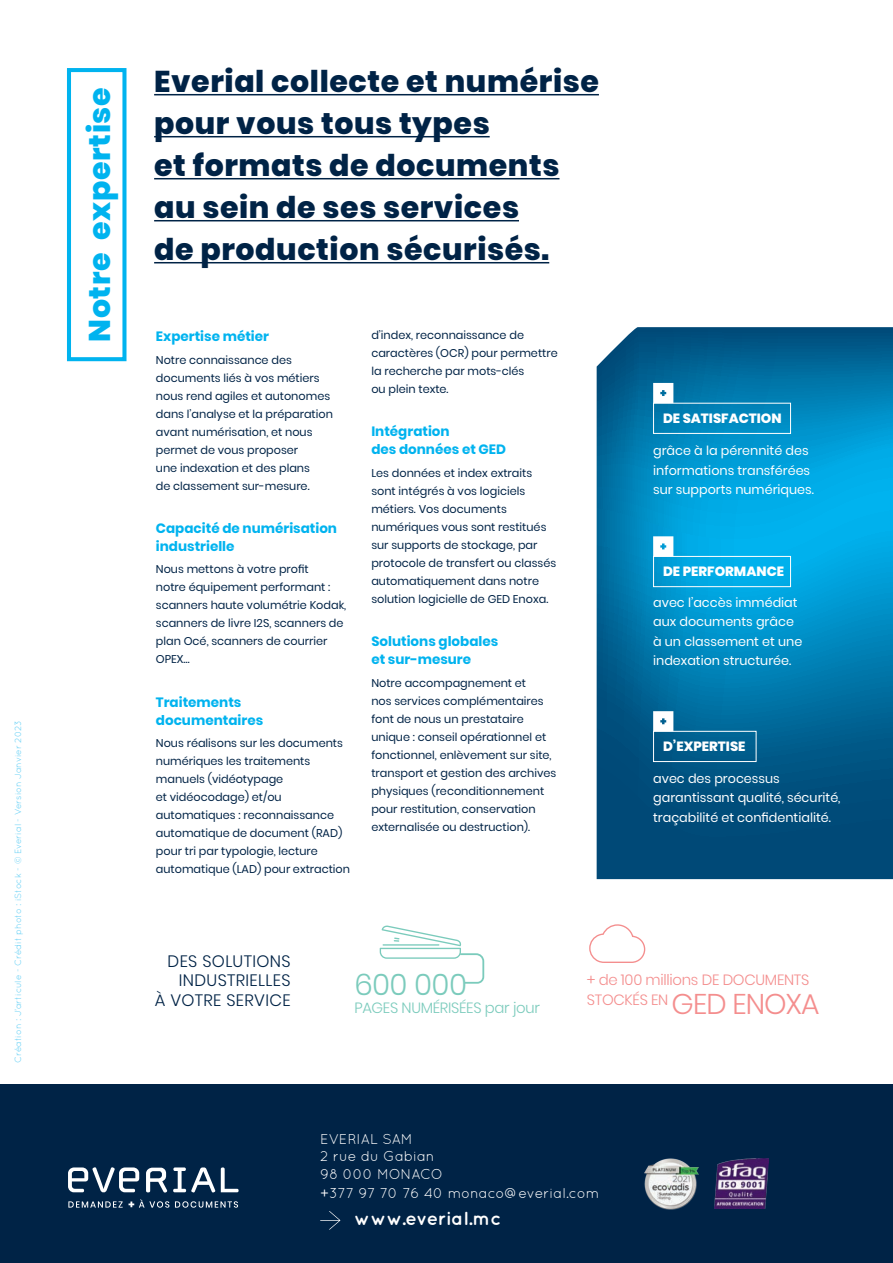
<style>
.page{position:relative;width:893px;height:1263px;background:#fff}
.page>*{position:absolute;margin:0;border:0;box-sizing:border-box;transform-origin:0 0}
.t1{font:800 30px/42px "Poppins";letter-spacing:.02em;color:#002346}
.t2{font:800 30px "Poppins";letter-spacing:.02em;color:#00b3ef}
.t3{font:300 29.7px "Poppins";letter-spacing:-.02em;color:#7bcbbc}
.t4{font:700 18.9px "Quicksand";letter-spacing:-.01em;color:#fff}
.t5{font:300 16.5px/19.5px "Poppins";letter-spacing:.02em;color:#002346;text-align:right}
.t6{font:300 14.85px/20px "Poppins";letter-spacing:-.02em;color:#f48e8e}
.t7{font:300 14.85px "Poppins";letter-spacing:-.02em;color:#7bcbbc}
.t8{font:14.25px/17.5px "Quicksand";color:#fff}
.t9{font:700 13.5px/18px "Poppins";color:#00b3ef}
.t10{font:800 13.35px "Poppins";color:#fff}
.t11{font:12.75px/19.5px "Poppins";color:#fff}
.t12{font:11.25px/18px "Poppins";color:#002346}
.t13{font:9px "Quicksand";color:#5accf5}
.s1{font-size:28.5px}
</style>
<div class="page">
<hr style="left:154px;top:94px;width:445px;height:1px;background:#002346">
<hr style="left:154px;top:136px;width:336px;height:1px;background:#002346">
<hr style="left:154px;top:178px;width:405px;height:1px;background:#002346">
<hr style="left:154px;top:220px;width:365px;height:1px;background:#002346">
<hr style="left:154px;top:262px;width:395px;height:1px;background:#002346">
<div style="left:0;top:1085px;width:893px;height:178px;background:#002346"></div>
<svg style="left:320px;top:1211px;width:20px;height:18px"></svg>
<svg style="left:68px;top:1167px;width:71px;height:25px"></svg>
<svg style="left:173px;top:1167px;width:42px;height:25px"></svg>
<svg style="left:221px;top:1167px;width:18px;height:25px"></svg>
<svg style="left:146px;top:1168px;width:21px;height:25px"></svg>
<svg style="left:68px;top:1201px;width:55px;height:6px"></svg>
<svg style="left:129px;top:1199px;width:40px;height:9px"></svg>
<svg style="left:175px;top:1201px;width:63px;height:7px"></svg>
<img style="left:714px;top:1159px;width:54px;height:50px">
<img style="left:645px;top:1158px;width:54px;height:52px">
<svg style="left:380px;top:925px;width:105px;height:59px"></svg>
<svg style="left:589px;top:924px;width:57px;height:39px"></svg>
<svg style="left:597px;top:327px;width:296px;height:552px;background:#0177aa"></svg>
<div style="left:653px;top:556px;width:138px;height:31px;border:1px solid #fff"></div>
<svg style="left:653px;top:536px;width:20px;height:21px"></svg>
<div style="left:653px;top:731px;width:103px;height:31px;border:1px solid #fff"></div>
<svg style="left:653px;top:711px;width:20px;height:20px"></svg>
<div style="left:653px;top:403px;width:138px;height:31px;border:1px solid #fff"></div>
<svg style="left:653px;top:383px;width:20px;height:20px"></svg>
<div style="left:67px;top:68px;width:59px;height:293px;border:4px solid #00b3ef"></div>
<p class="t13" style="left:13px;top:1063px;width:344px;rotate:-90deg">Création : J’articule - Crédit photo : iStock - © Everial - Version Janvier 2023</p>
<p class="t2" style="left:82px;top:342px;width:256px;rotate:-90deg">Notre expertise</p>
<p class="t1" style="left:154px;top:61px;width:446px">Everial collecte et numérise pour vous tous types<br>et formats de documents au sein de ses services<br>de production sécurisés.</p>
<p class="t9" style="left:156px;top:328px;width:115px">Expertise métier</p>
<p class="t12" style="left:156px;top:351px;width:179px">Notre connaissance des documents liés à vos métiers nous rend agiles et autonomes dans l’analyse et la préparation avant numérisation, et nous permet de vous proposer<br>une indexation et des plans<br>de classement sur-mesure.</p>
<p class="t9" style="left:156px;top:519px;width:183px">Capacité de numérisation industrielle</p>
<p class="t12" style="left:156px;top:560px;width:192px">Nous mettons à votre profit<br>notre équipement performant : scanners haute volumétrie Kodak, scanners de livre I2S, scanners de plan Océ, scanners de courrier<br>OPEX…</p>
<p class="t9" style="left:156px;top:693px;width:109px">Traitements documentaires</p>
<p class="t12" style="left:156px;top:734px;width:196px">Nous réalisons sur les documents numériques les traitements manuels (vidéotypage<br>et vidéocodage) et/ou automatiques : reconnaissance automatique de document (RAD) pour tri par typologie, lecture automatique (LAD) pour extraction</p>
<p class="t12" style="left:371px;top:326px;width:188px">d’index, reconnaissance de caractères (OCR) pour permettre la recherche par mots-clés<br>ou plein texte.</p>
<p class="t9" style="left:371px;top:423px;width:136px">Intégration<br>des données et GED</p>
<p class="t12" style="left:371px;top:464px;width:186px">Les données et index extraits sont intégrés à vos logiciels métiers. Vos documents numériques vous sont restitués sur supports de stockage, par protocole de transfert ou classés automatiquement dans notre solution logicielle de GED Enoxa.</p>
<p class="t9" style="left:371px;top:633px;width:128px">Solutions globales et sur-mesure</p>
<p class="t12" style="left:371px;top:674px;width:187px">Notre accompagnement et<br>nos services complémentaires font de nous un prestataire unique : conseil opérationnel et fonctionnel, enlèvement sur site, transport et gestion des archives physiques (reconditionnement pour restitution, conservation externalisée ou destruction).</p>
<p class="t10" style="left:663px;top:411px;width:120px">DE SATISFACTION</p>
<p class="t11" style="left:653px;top:441px;width:162px">grâce à la pérennité des informations transférées sur supports numériques.</p>
<p class="t10" style="left:663px;top:564px;width:123px">DE PERFORMANCE</p>
<p class="t11" style="left:653px;top:592px;width:151px">avec l’accès immédiat aux documents grâce à un classement et une indexation structurée.</p>
<p class="t10" style="left:663px;top:739px;width:84px">D’EXPERTISE</p>
<p class="t11" style="left:653px;top:769px;width:189px">avec des processus garantissant qualité, sécurité, traçabilité et confidentialité.</p>
<p class="t5" style="left:155px;top:951px;width:137px">DES SOLUTIONS<br>INDUSTRIELLES<br>À VOTRE SERVICE</p>
<p class="t3" style="left:354px;top:967px;width:114px">600 000</p>
<p class="t7" style="left:354px;top:999px;width:187px">PAGES NUMÉRISÉES par jour</p>
<p class="t6" style="left:587px;top:970px;width:234px">+ de 100 millions DE DOCUMENTS<br>STOCKÉS EN <span class="s1">GED ENOXA</span></p>
<p class="t8" style="left:320px;top:1130px;width:94px">EVERIAL SAM</p>
<p class="t8" style="left:320px;top:1147px;width:124px">2 rue du Gabian<br>98 000 MONACO</p>
<p class="t8" style="left:320px;top:1184px;width:281px">+377 97 70 76 40 monaco@everial.com</p>
<p class="t4" style="left:354px;top:1207px;width:149px">www.everial.mc</p>
</div>
